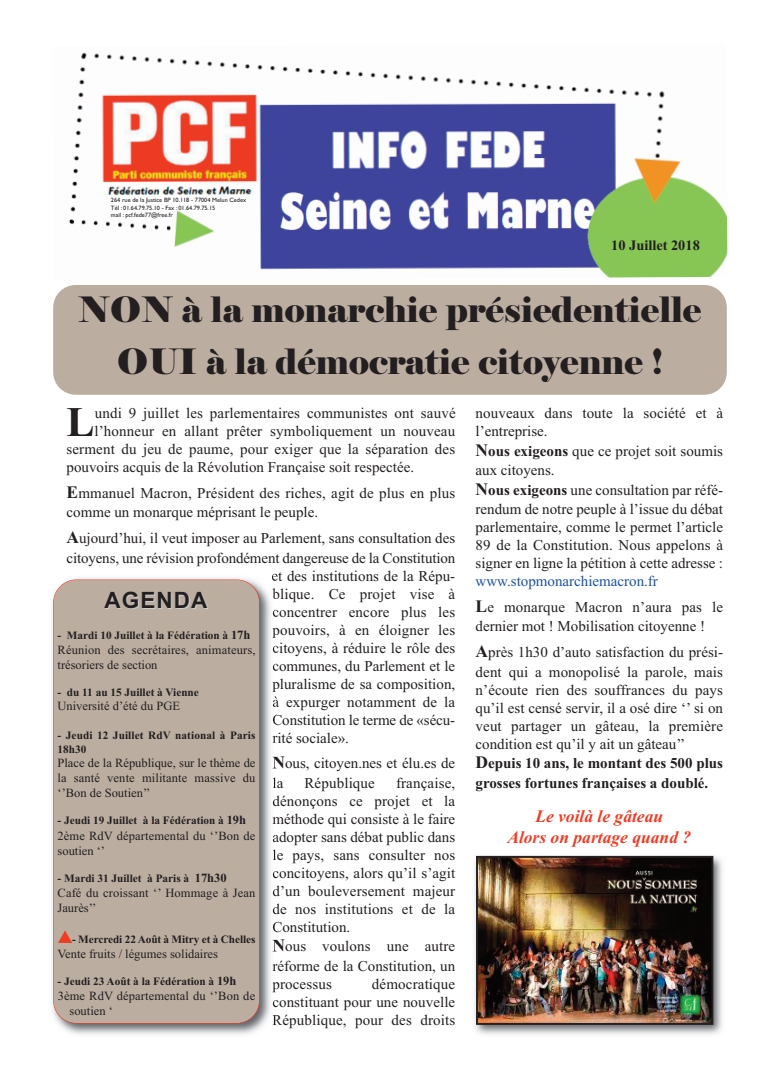
<style>
.page{position:relative;width:780px;height:1088px;background:#fff}
.page>*{position:absolute;margin:0;border:0;box-sizing:border-box;transform-origin:0 0}
.t1{font:700 42.12px "Times New Roman";color:#231f20}
.t2{font:35px/51.5px "Elephant";color:#231f20;text-align:center}
.t3{font:700 22.5px "Arial";letter-spacing:.05em;color:#231f20}
.t4{font:italic 700 17.5px/21px "Times New Roman";color:#ef3c25;text-align:center}
.t5{font:15px/18px "Times New Roman";color:#231f20}
.t6{font:700 15px/19.5px "Times New Roman";color:#231f20}
.t7{font:15px/25.8px "Times New Roman";color:#1c52a4}
.t8{font:700 14.38px "Times New Roman";color:#231f20}
.t9{font:12.5px/15px "Times New Roman";letter-spacing:.01em;color:#231f20}
.t10{font:700 11.25px/13.5px "Times New Roman";color:#231f20}
.t11{font:6.25px/7.5px "Gill Sans";color:#231f20}
.s1{font-weight:700;font-size:17.5px}
.s2{font-weight:700}
.s3{font-weight:700;font-size:17.5px;color:#231f20}
.s4{color:#231f20}
.s5{font-size:17.5px}
.s6{font-size:12.5px}
</style>
<div class="page">
<img style="left:69px;top:52px;width:658px;height:226px">
<div style="left:53px;top:285px;width:673px;height:110px;background:#bbada0;border-radius:22px"></div>
<img style="left:52px;top:578px;width:224px;height:457px">
<svg style="left:272px;top:574px;width:4px;height:7px"></svg>
<svg style="left:272px;top:588px;width:4px;height:12px"></svg>
<svg style="left:273px;top:609px;width:3px;height:8px"></svg>
<svg style="left:272px;top:626px;width:4px;height:12px"></svg>
<svg style="left:273px;top:644px;width:3px;height:9px"></svg>
<svg style="left:273px;top:664px;width:3px;height:7px"></svg>
<svg style="left:272px;top:680px;width:4px;height:28px"></svg>
<svg style="left:273px;top:714px;width:3px;height:11px"></svg>
<svg style="left:272px;top:734px;width:4px;height:9px"></svg>
<svg style="left:272px;top:757px;width:4px;height:12px"></svg>
<svg style="left:273px;top:777px;width:3px;height:12px"></svg>
<svg style="left:273px;top:798px;width:3px;height:9px"></svg>
<svg style="left:272px;top:816px;width:4px;height:8px"></svg>
<svg style="left:273px;top:834px;width:3px;height:9px"></svg>
<svg style="left:273px;top:849px;width:3px;height:12px"></svg>
<svg style="left:273px;top:870px;width:3px;height:9px"></svg>
<svg style="left:273px;top:888px;width:3px;height:8px"></svg>
<svg style="left:273px;top:906px;width:3px;height:8px"></svg>
<svg style="left:273px;top:921px;width:3px;height:11px"></svg>
<svg style="left:272px;top:940px;width:4px;height:12px"></svg>
<svg style="left:272px;top:963px;width:4px;height:8px"></svg>
<svg style="left:272px;top:982px;width:4px;height:10px"></svg>
<svg style="left:273px;top:999px;width:3px;height:8px"></svg>
<svg style="left:272px;top:1014px;width:4px;height:12px"></svg>
<div style="left:54px;top:580px;width:205px;height:443px;background:#bbada0;border-radius:22px"></div>
<div style="left:53px;top:579px;width:207px;height:445px;border:1px solid #ef3c25;border-radius:23px"></div>
<img style="left:474px;top:855px;width:249px;height:180px">
<img style="left:479px;top:859px;width:231px;height:162px">
<div style="left:477px;top:857px;width:235px;height:166px;border:1px solid #231f20"></div>
<p class="t11" style="left:111px;top:196px;width:137px">264 rue de la Justice BP 10.118 - 77004 Melun Cedex<br>Tél : 01.64.79.75.10 - Fax : 01.64.79.75.15<br>mail : pcf.fede77@free.fr</p>
<p class="t8" style="left:611px;top:236px;width:90px">10 Juillet 2018</p>
<h2 class="t2" style="left:78px;top:285px;width:624px">NON à la monarchie présiedentielle<br>OUI à la démocratie citoyenne !</h2>
<p class="t5" style="left:475px;top:404px;width:249px">nouveaux dans toute la société et à l’entreprise.</p>
<p class="t5" style="left:475px;top:441px;width:249px;line-height:19.5px"><span class="s1">N</span><span class="s2">ous exigeons</span> que ce projet soit soumis aux citoyens.<br><span class="s1">N</span><span class="s2">ous exigeons</span> une consultation par réfé&shy;rendum de notre peuple à l’issue du débat</p>
<p class="t5" style="left:475px;top:518px;width:249px;text-align:justify">parlementaire, comme le permet l’article 89 de la Constitution. Nous appelons à signer en ligne la pétition à cette adresse :</p>
<p class="t7" style="left:475px;top:568px;width:249px">www.stopmonarchiemacron.fr<br><span class="s3">L</span><span class="s4">e monarque Macron n’aura pas le</span></p>
<p class="t5" style="left:475px;top:613px;width:249px;line-height:25.8px">dernier mot ! Mobilisation citoyenne !<br><span class="s1">A</span>près 1h30 d’auto satisfaction du prési-</p>
<p class="t5" style="left:475px;top:662px;width:249px;text-align:justify">dent qui a monopolisé la parole, mais n’écoute rien des souffrances du pays qu’il est censé servir, il a osé dire ‘’ si on veut partager un gâteau, la première condition est qu’il y ait un gâteau’’</p>
<p class="t6" style="left:475px;top:753px;width:249px"><span class="s5">D</span>epuis 10 ans, le montant des 500 plus grosses fortunes françaises a doublé.</p>
<p class="t4" style="left:507px;top:806px;width:185px">Le voilà le gâteau<br>Alors on partage quand ?</p>
<h1 class="t1" style="left:66px;top:397px;width:30px">L</h1>
<p class="t5" style="left:95px;top:404px;width:362px">undi 9 juillet les parlementaires communistes ont sauvé</p>
<p class="t5" style="left:94px;top:422px;width:362px">l’honneur en allant prêter symboliquement un nouveau</p>
<p class="t5" style="left:66px;top:440px;width:390px">serment du jeu de paume, pour exiger que la séparation des</p>
<p class="t5" style="left:66px;top:458px;width:349px">pouvoirs acquis de la Révolution Française soit respectée.</p>
<p class="t5" style="left:66px;top:483px;width:390px;line-height:19.5px"><span class="s1">E</span>mmanuel Macron, Président des riches, agit de plus en plus comme un monarque méprisant le peuple.</p>
<p class="t5" style="left:66px;top:528px;width:390px;line-height:19.5px"><span class="s1">A</span>ujourd’hui, il veut imposer au Parlement, sans consultation des citoyens, une révision profondément dangereuse de la Constitution</p>
<p class="t5" style="left:271px;top:566px;width:185px;text-align:justify">et des institutions de la Répu&shy;blique. Ce projet vise à concentrer encore plus les pouvoirs, à en éloigner les citoyens, à réduire le rôle des communes, du Parlement et le pluralisme de sa composition, à expurger notamment de la Constitution le terme de «sécu&shy;rité sociale».</p>
<p class="t5" style="left:272px;top:753px;width:184px;line-height:19.5px"><span class="s1">N</span>ous, citoyen.nes et élu.es de la</p>
<h3 class="t3" style="left:104px;top:587px;width:105px">AGENDA</h3>
<p class="t10" style="left:58px;top:628px;width:194px">- Mardi 10 Juillet à la Fédération à <span class="s6">17h</span></p>
<p class="t9" style="left:58px;top:642px;width:199px">Réunion des secrétaires, animateurs, trésoriers de section</p>
<p class="t10" style="left:58px;top:685px;width:143px">- du 11 au 15 Juillet à Vienne</p>
<p class="t9" style="left:58px;top:698px;width:124px">Université d’été du PGE</p>
<p class="t10" style="left:58px;top:728px;width:199px">- Jeudi 12 Juillet RdV national à Paris<br>18h30</p>
<p class="t9" style="left:58px;top:755px;width:199px;text-align:justify">Place de la République, sur le thème de la santé vente militante massive du ‘’Bon de Soutien’’</p>
<p class="t10" style="left:58px;top:814px;width:190px">- Jeudi 19 Juillet à la Fédération à <span class="s6">19h</span></p>
<p class="t9" style="left:58px;top:828px;width:199px">2ème RdV départemental du ‘’Bon de soutien ‘’</p>
<p class="t10" style="left:58px;top:871px;width:171px">- Mardi 31 Juillet à Paris à <span class="s6">17h30</span></p>
<p class="t9" style="left:58px;top:885px;width:199px">Café du croissant ‘’ Hommage à Jean<br>Jaurès’’</p>
<p class="t10" style="left:72px;top:932px;width:185px">- Mercredi 22 Août à Mitry et à Chelles</p>
<p class="t9" style="left:58px;top:946px;width:162px">Vente fruits / légumes solidaires</p>
<p class="t10" style="left:58px;top:974px;width:180px">- Jeudi 23 Août à la Fédération à <span class="s6">19h</span></p>
<p class="t9" style="left:69px;top:988px;width:187px;text-indent:-12px">3ème RdV départemental du ‘’Bon de soutien ‘</p>
<p class="t5" style="left:272px;top:774px;width:184px;text-align:justify;text-indent:124px">française, dénonçons ce projet et la méthode qui consiste à le faire adopter sans débat public dans le pays, sans consulter nos concitoyens, alors qu’il s’agit d’un bouleversement majeur de nos institutions et de la Constitution.</p>
<p class="t5" style="left:272px;top:936px;width:184px;line-height:19.5px"><span class="s1">N</span>ous voulons une autre réforme de la Constitution, un</p>
<p class="t5" style="left:272px;top:975px;width:61px">processus</p>
<p class="t5" style="left:304px;top:774px;width:72px">République</p>
<p class="t5" style="left:272px;top:975px;width:184px;text-align:justify;text-indent:100px">démocratique constituant pour une nouvelle République, pour des droits</p>
</div>
